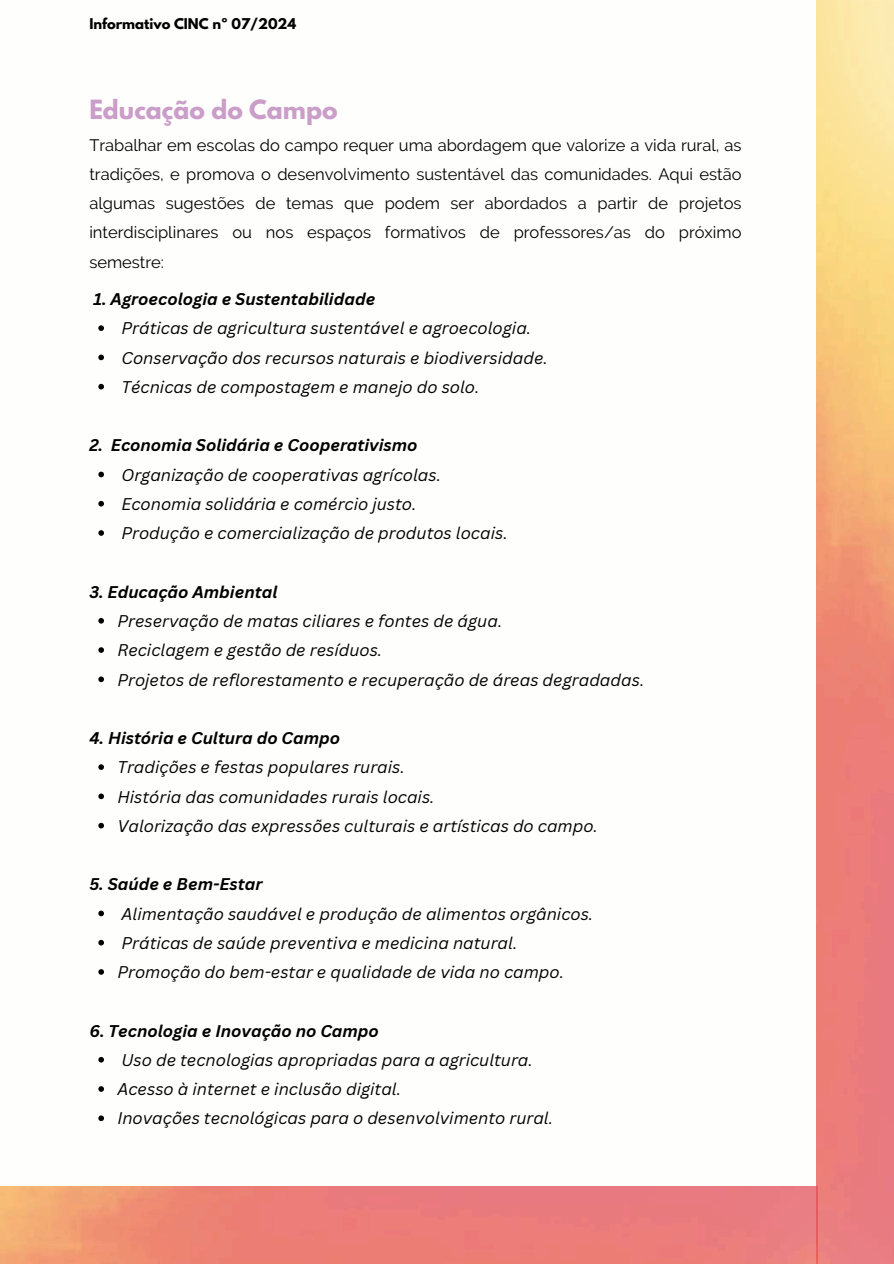
<style>
.page{position:relative;width:894px;height:1264px;background:#fff}
.page>*{position:absolute;margin:0;border:0;box-sizing:border-box;transform-origin:0 0}
.t1{font:700 23.4px "League Spartan";color:#cb9dc9}
.t2{font:italic 16.5px/29.2px "Canva Sans";color:#000}
.t3{font:16.5px/29.2px "Raleway";color:#000;text-align:justify}
.t4{font:italic 700 16.5px "Canva Sans";color:#000}
.t5{font:700 13.2px "League Spartan";color:#000001}
</style>
<div class="page">
<svg style="left:98px;top:325px;width:6px;height:6px"></svg>
<svg style="left:98px;top:354px;width:6px;height:6px"></svg>
<svg style="left:98px;top:384px;width:6px;height:5px"></svg>
<svg style="left:98px;top:471px;width:6px;height:6px"></svg>
<svg style="left:98px;top:501px;width:6px;height:5px"></svg>
<svg style="left:98px;top:530px;width:6px;height:6px"></svg>
<svg style="left:98px;top:618px;width:6px;height:5px"></svg>
<svg style="left:98px;top:647px;width:6px;height:6px"></svg>
<svg style="left:98px;top:676px;width:6px;height:6px"></svg>
<svg style="left:98px;top:764px;width:6px;height:6px"></svg>
<svg style="left:98px;top:793px;width:6px;height:6px"></svg>
<svg style="left:98px;top:822px;width:6px;height:6px"></svg>
<svg style="left:98px;top:910px;width:6px;height:6px"></svg>
<svg style="left:98px;top:939px;width:6px;height:6px"></svg>
<svg style="left:98px;top:969px;width:6px;height:5px"></svg>
<svg style="left:98px;top:1056px;width:6px;height:6px"></svg>
<svg style="left:98px;top:1086px;width:6px;height:5px"></svg>
<svg style="left:98px;top:1115px;width:6px;height:6px"></svg>
<img style="left:816px;top:0;width:77px;height:1263px">
<p class="t5" style="left:89px;top:13px;width:208px">Informativo CINC nº 07/2024</p>
<h1 class="t1" style="left:89px;top:92px;width:249px">Educação do Campo</h1>
<p class="t3" style="left:89px;top:130px;width:653px">Trabalhar em escolas do campo requer uma abordagem que valorize a vida rural, as tradições, e promova o desenvolvimento sustentável das comunidades. Aqui estão algumas sugestões de temas que podem ser abordados a partir de projetos interdisciplinares ou nos espaços formativos de professores/as do próximo semestre:</p>
<p class="t4" style="left:93px;top:289px;width:283px">1. Agroecologia e Sustentabilidade</p>
<p class="t2" style="left:121px;top:314px;width:428px">Práticas de agricultura sustentável e agroecologia.<br>Conservação dos recursos naturais e biodiversidade.<br>Técnicas de compostagem e manejo do solo.</p>
<p class="t4" style="left:89px;top:435px;width:329px">2. Economia Solidária e Cooperativismo</p>
<p class="t2" style="left:121px;top:460px;width:387px">Organização de cooperativas agrícolas.<br>Economia solidária e comércio justo.<br>Produção e comercialização de produtos locais.</p>
<p class="t4" style="left:89px;top:582px;width:189px">3. Educação Ambiental</p>
<p class="t2" style="left:117px;top:606px;width:528px">Preservação de matas ciliares e fontes de água.<br>Reciclagem e gestão de resíduos.<br>Projetos de reflorestamento e recuperação de áreas degradadas.</p>
<p class="t4" style="left:89px;top:728px;width:252px">4. História e Cultura do Campo</p>
<p class="t2" style="left:117px;top:752px;width:482px">Tradições e festas populares rurais.<br>História das comunidades rurais locais.<br>Valorização das expressões culturais e artísticas do campo.</p>
<p class="t4" style="left:89px;top:874px;width:174px">5. Saúde e Bem-Estar</p>
<p class="t2" style="left:117px;top:899px;width:477px">Alimentação saudável e produção de alimentos orgânicos.<br>Práticas de saúde preventiva e medicina natural.<br>Promoção do bem-estar e qualidade de vida no campo.</p>
<p class="t4" style="left:89px;top:1020px;width:291px">6. Tecnologia e Inovação no Campo</p>
<p class="t2" style="left:117px;top:1045px;width:437px">Uso de tecnologias apropriadas para a agricultura.<br>Acesso à internet e inclusão digital.<br>Inovações tecnológicas para o desenvolvimento rural.</p>
</div>
